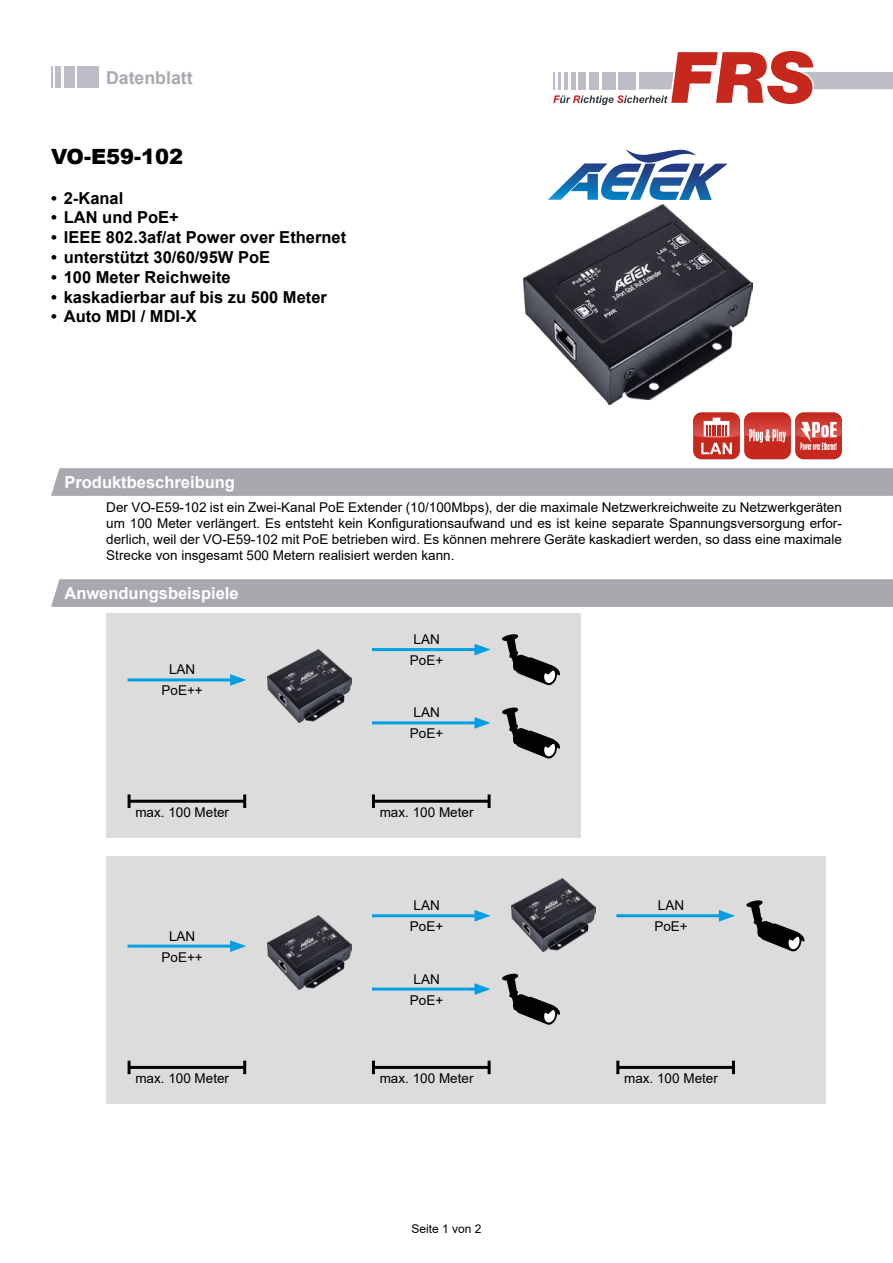
<style>
.page{position:relative;width:893px;height:1263px;background:#fff}
.page>*{position:absolute;margin:0;border:0;box-sizing:border-box;transform-origin:0 0}
.t1{font:900 21px "Arial";color:#000}
.t2{font:700 17.7px "Arial";color:#a8a9af}
.t3{font:700 16.5px "Arial";color:#000}
.t4{font:700 16.5px "Arial";color:#fff}
.t5{font:13.5px/21px "Arial";color:#000}
.t6{font:12px "Arial";color:#000}
</style>
<div class="page">
<svg style="left:553px;top:51px;width:340px;height:54px"></svg>
<div style="left:78px;top:66px;width:21px;height:21px;background:#bebdc7"></div>
<hr style="left:50px;top:66px;width:3px;height:21px;background:#bebdc7">
<div style="left:56px;top:66px;width:5px;height:21px;background:#bebdc7"></div>
<div style="left:64px;top:66px;width:11px;height:21px;background:#bebdc7"></div>
<svg style="left:548px;top:149px;width:179px;height:51px"></svg>
<img style="left:523px;top:204px;width:229px;height:200px">
<div style="left:693px;top:412px;width:47px;height:47px;background:#c7281d;border-radius:9px"></div>
<div style="left:744px;top:412px;width:47px;height:47px;background:#c7281d;border-radius:9px"></div>
<div style="left:795px;top:412px;width:47px;height:47px;background:#c7281d;border-radius:9px"></div>
<svg style="left:693px;top:412px;width:149px;height:42px"></svg>
<svg style="left:51px;top:468px;width:842px;height:28px;background:#a9aab0"></svg>
<div style="left:51px;top:579px;width:842px;height:28px;background:#a8a9af"></div>
<div style="left:106px;top:613px;width:475px;height:225px;background:#dcdcdc"></div>
<img style="left:267px;top:649px;width:84px;height:74px">
<svg style="left:502px;top:634px;width:58px;height:51px"></svg>
<svg style="left:502px;top:707px;width:58px;height:51px"></svg>
<hr style="left:128px;top:678px;width:108px;height:3px;background:#009fe3">
<svg style="left:230px;top:674px;width:16px;height:12px"></svg>
<hr style="left:129px;top:800px;width:116px;height:3px;background:#000">
<hr style="left:128px;top:794px;width:3px;height:14px;background:#000">
<hr style="left:243px;top:794px;width:3px;height:14px;background:#000">
<hr style="left:373px;top:800px;width:116px;height:3px;background:#000">
<hr style="left:372px;top:794px;width:3px;height:14px;background:#000">
<hr style="left:488px;top:794px;width:3px;height:14px;background:#000">
<hr style="left:372px;top:648px;width:108px;height:3px;background:#009fe3">
<svg style="left:474px;top:644px;width:17px;height:11px"></svg>
<hr style="left:372px;top:721px;width:108px;height:3px;background:#009fe3">
<svg style="left:474px;top:717px;width:17px;height:12px"></svg>
<div style="left:106px;top:857px;width:720px;height:247px;background:#dcdcdc"></div>
<img style="left:267px;top:916px;width:84px;height:73px">
<img style="left:511px;top:878px;width:84px;height:73px">
<svg style="left:746px;top:900px;width:59px;height:51px"></svg>
<svg style="left:502px;top:973px;width:58px;height:52px"></svg>
<hr style="left:128px;top:945px;width:108px;height:3px;background:#009fe3">
<svg style="left:230px;top:940px;width:16px;height:12px"></svg>
<hr style="left:129px;top:1066px;width:116px;height:3px;background:#000">
<svg style="left:128px;top:1061px;width:3px;height:13px"></svg>
<svg style="left:243px;top:1061px;width:3px;height:13px"></svg>
<hr style="left:373px;top:1066px;width:116px;height:3px;background:#000">
<svg style="left:372px;top:1061px;width:3px;height:13px"></svg>
<svg style="left:488px;top:1061px;width:3px;height:13px"></svg>
<hr style="left:618px;top:1066px;width:115px;height:3px;background:#000">
<svg style="left:616px;top:1061px;width:3px;height:13px"></svg>
<svg style="left:732px;top:1061px;width:3px;height:13px"></svg>
<hr style="left:372px;top:914px;width:108px;height:3px;background:#009fe3">
<svg style="left:474px;top:910px;width:17px;height:12px"></svg>
<hr style="left:616px;top:914px;width:109px;height:3px;background:#009fe3">
<svg style="left:719px;top:910px;width:16px;height:12px"></svg>
<hr style="left:372px;top:987px;width:108px;height:3px;background:#009fe3">
<svg style="left:474px;top:983px;width:17px;height:12px"></svg>
<h2 class="t2" style="left:106px;top:66px;width:88px">Datenblatt</h2>
<h1 class="t1" style="left:51px;top:141px;width:134px">VO-E59-102</h1>
<p class="t3" style="left:51px;top:186px;width:74px">• 2-Kanal</p>
<p class="t3" style="left:51px;top:206px;width:129px">• LAN und PoE+</p>
<p class="t3" style="left:51px;top:226px;width:297px">• IEEE 802.3af/at Power over Ethernet</p>
<p class="t3" style="left:51px;top:245px;width:221px">• unterstützt 30/60/95W PoE</p>
<p class="t3" style="left:51px;top:265px;width:181px">• 100 Meter Reichweite</p>
<p class="t3" style="left:51px;top:285px;width:277px">• kaskadierbar auf bis zu 500 Meter</p>
<p class="t3" style="left:51px;top:305px;width:147px">• Auto MDI / MDI-X</p>
<p class="t4" style="left:64px;top:471px;width:172px">Produktbeschreibung</p>
<p class="t5" style="left:106px;top:499px;width:737px;line-height:16.2px;text-align:justify">Der VO-E59-102 ist ein Zwei-Kanal PoE Extender (10/100Mbps), der die maximale Netzwerkreichweite zu Netzwerkgeräten um 100 Meter verlängert. Es entsteht kein Konfigurationsaufwand und es ist keine separate Spannungsversorgung erfor&shy;derlich, weil der VO-E59-102 mit PoE betrieben wird. Es können mehrere Geräte kaskadiert werden, so dass eine maximale Strecke von insgesamt 500 Metern realisiert werden kann.</p>
<p class="t4" style="left:64px;top:582px;width:176px">Anwendungsbeispiele</p>
<p class="t5" style="left:162px;top:659px;width:43px;text-align:center">LAN<br>PoE++</p>
<p class="t5" style="left:410px;top:629px;width:35px">LAN<br>PoE+</p>
<p class="t5" style="left:410px;top:702px;width:35px">LAN<br>PoE+</p>
<p class="t5" style="left:135px;top:801px;width:95px">max. 100 Meter</p>
<p class="t5" style="left:380px;top:801px;width:95px">max. 100 Meter</p>
<p class="t5" style="left:162px;top:925px;width:43px;text-align:center">LAN<br>PoE++</p>
<p class="t5" style="left:410px;top:895px;width:35px">LAN<br>PoE+</p>
<p class="t5" style="left:654px;top:895px;width:35px">LAN<br>PoE+</p>
<p class="t5" style="left:410px;top:968px;width:35px">LAN<br>PoE+</p>
<p class="t5" style="left:135px;top:1067px;width:95px">max. 100 Meter</p>
<p class="t5" style="left:380px;top:1067px;width:95px">max. 100 Meter</p>
<p class="t5" style="left:624px;top:1067px;width:95px">max. 100 Meter</p>
<p class="t6" style="left:411px;top:1220px;width:72px">Seite 1 von 2</p>
</div>
